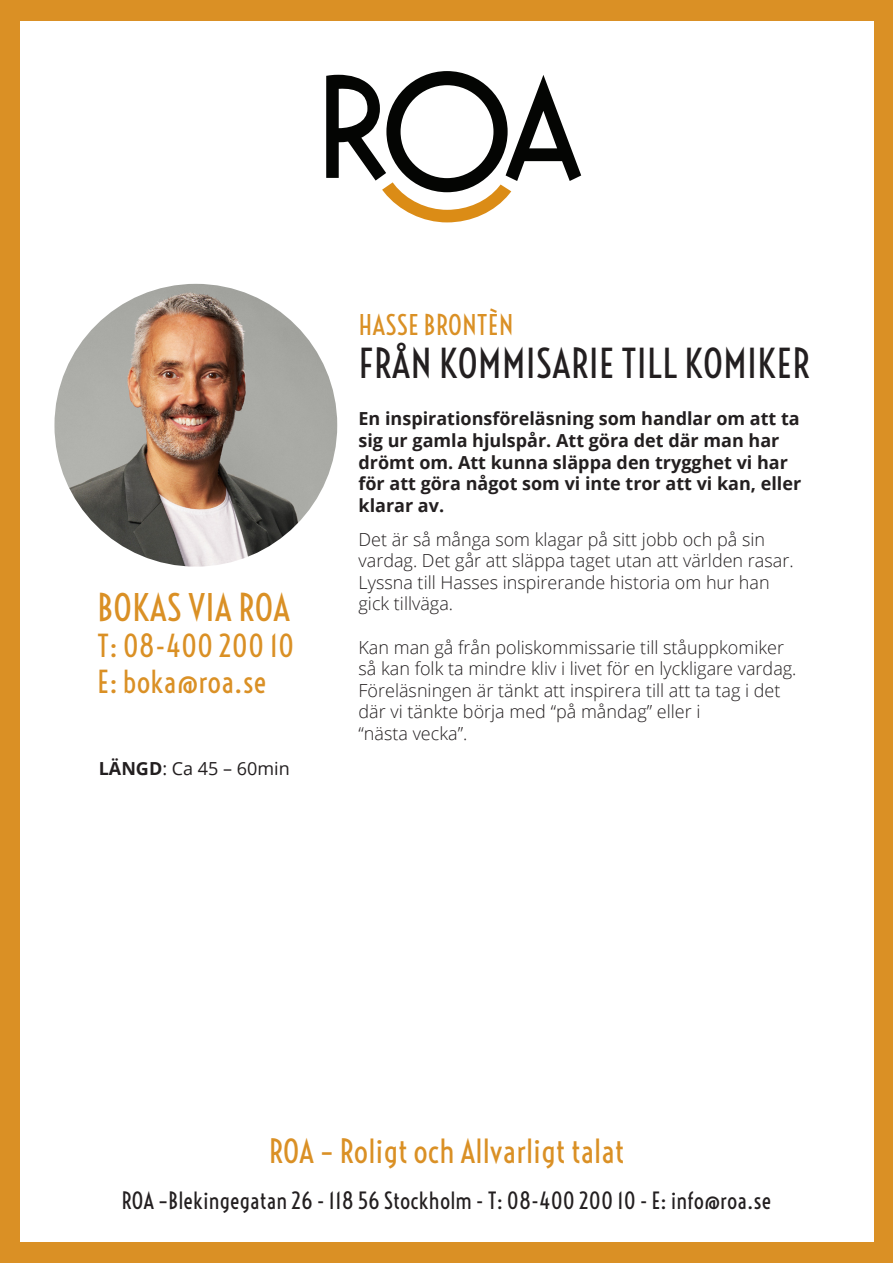
<style>
.page{position:relative;width:893px;height:1263px;background:#fff}
.page>*{position:absolute;margin:0;border:0;box-sizing:border-box;transform-origin:0 0}
.t1{font:39px "Voltaire";color:#231f20}
.t2{font:36px "Voltaire";color:#da9025}
.t3{font:31.5px "Voltaire";color:#da9025}
.t4{font:30px "Voltaire";color:#da9025}
.t5{font:27px "Voltaire";color:#da9025}
.t6{font:22.5px "Voltaire";color:#231f20}
.t7{font:300 18px/21.6px "Open Sans";color:#231f20}
.t8{font:700 18px "Open Sans";color:#231f20}
.t9{font:18px "Open Sans";color:#231f20}
.s1{font-weight:700}
</style>
<div class="page">
<img style="left:54px;top:284px;width:283px;height:283px;border-radius:141px">
<svg style="left:326px;top:71px;width:255px;height:151px"></svg>
<div style="left:0;top:0;width:893px;height:21px;background:#da9025"></div>
<div style="left:0;top:1242px;width:893px;height:21px;background:#da9025"></div>
<div style="left:0;top:17px;width:20px;height:1237px;background:#da9025"></div>
<div style="left:874px;top:17px;width:19px;height:1237px;background:#da9025"></div>
<p class="t5" style="left:358px;top:308px;width:157px">HASSE BRONTÈN</p>
<p class="t1" style="left:358px;top:340px;width:453px">FRÅN KOMMISARIE TILL KOMIKER</p>
<p class="t2" style="left:97px;top:586px;width:195px">BOKAS VIA ROA</p>
<p class="t4" style="left:97px;top:628px;width:199px">T: 08-400 200 10</p>
<p class="t4" style="left:97px;top:664px;width:171px">E: boka@roa.se</p>
<p class="t9" style="left:99px;top:756px;width:192px"><span class="s1">LÄNGD</span>: Ca 45 – 60min</p>
<p class="t8" style="left:358px;top:406px;width:443px">En inspirationsföreläsning som handlar om att ta</p>
<p class="t8" style="left:358px;top:428px;width:422px">sig ur gamla hjulspår. Att göra det där man har</p>
<p class="t8" style="left:358px;top:449px;width:431px">drömt om. Att kunna släppa den trygghet vi har</p>
<p class="t8" style="left:358px;top:471px;width:444px">för att göra något som vi inte tror att vi kan, eller</p>
<p class="t8" style="left:358px;top:492px;width:87px">klarar av.</p>
<p class="t7" style="left:358px;top:528px;width:408px">Det är så många som klagar på sitt jobb och på sin</p>
<p class="t7" style="left:358px;top:549px;width:437px">vardag. Det går att släppa taget utan att världen rasar.<br>Lyssna till Hasses inspirerande historia om hur han gick tillväga.</p>
<p class="t7" style="left:358px;top:636px;width:440px">Kan man gå från poliskommissarie till ståuppkomiker så kan folk ta mindre kliv i livet för en lyckligare vardag.<br>Föreläsningen är tänkt att inspirera till att ta tag i det där vi tänkte börja med “på måndag” eller i</p>
<p class="t7" style="left:358px;top:722px;width:110px">“nästa vecka”.</p>
<p class="t3" style="left:269px;top:1132px;width:357px">ROA – Roligt och Allvarligt talat</p>
<p class="t6" style="left:122px;top:1187px;width:651px">ROA –Blekingegatan 26 - 118 56 Stockholm - T: 08-400 200 10 - E: info@roa.se</p>
</div>
